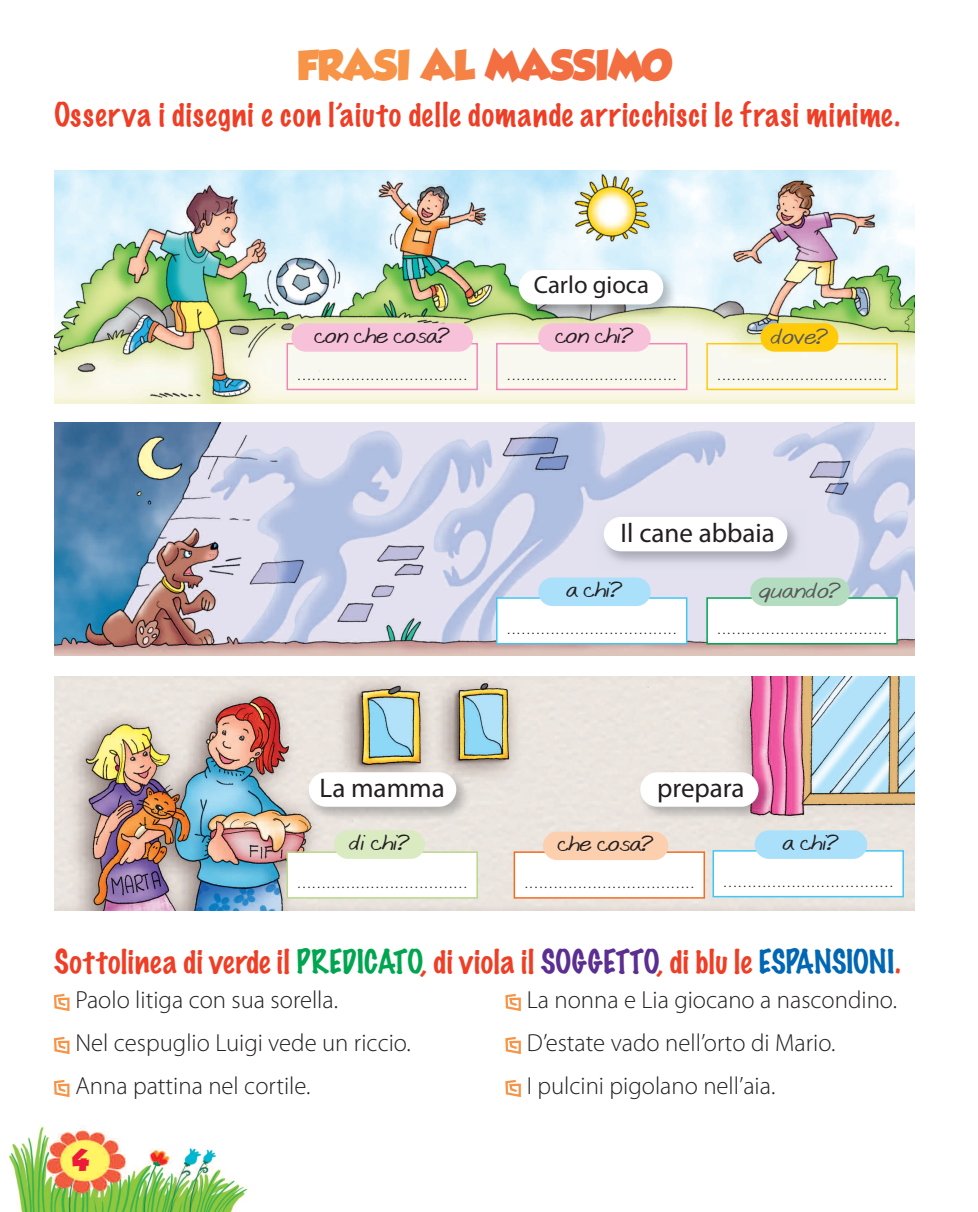
<style>
.page{position:relative;width:978px;height:1212px;background:#fff}
.page>*{position:absolute;margin:0;border:0;box-sizing:border-box;transform-origin:0 0}
.t1{font:37.5px "Brobold";color:#f36f42}
.t2{font:100 30px "Marker Felt";letter-spacing:.01em;color:#ef3e25}
.t3{font:100 30px "Marker Felt";letter-spacing:.03em;color:#ef3e25}
.t4{font:27px "Myriad Pro";color:#231f20}
.t5{font:27px "Brobold";color:#ed1a3a}
.t6{font:300 24.75px/43px "Myriad Pro";color:#231f20}
.t7{font:24.75px "Myriad Pro";color:#231f20}
.t8{font:21px "Goobascript";color:#231f20}
.t9{font:21px "Goobascript";color:#57585a}
.t10{font:12px "Myriad Pro";color:#231f20}
.s1{color:#f79447}
.s2{color:#f58345}
.s3{color:#00a54f}
.s4{color:#5b2e91}
.s5{color:#0166b3}
</style>
<div class="page">
<img style="left:7px;top:1125px;width:241px;height:87px">
<img style="left:54px;top:677px;width:860px;height:233px">
<img style="left:54px;top:422px;width:860px;height:234px">
<img style="left:54px;top:170px;width:860px;height:233px">
<div style="left:288px;top:853px;width:188px;height:44px;background:#fff"></div>
<div style="left:286px;top:851px;width:192px;height:48px;border:2px solid #b8d989"></div>
<div style="left:515px;top:853px;width:189px;height:44px;background:#fff"></div>
<div style="left:514px;top:851px;width:191px;height:48px;border:2px solid #f36e21"></div>
<div style="left:543px;top:832px;width:125px;height:28px;background:#fccfae;border-radius:14px"></div>
<div style="left:714px;top:851px;width:188px;height:45px;background:#fff"></div>
<div style="left:712px;top:850px;width:192px;height:47px;border:2px solid #40c7f4"></div>
<div style="left:755px;top:830px;width:112px;height:29px;background:#aae0f9;border-radius:14px"></div>
<div style="left:334px;top:830px;width:91px;height:29px;background:#daeac1;border-radius:14px"></div>
<svg style="left:54px;top:993px;width:16px;height:18px"></svg>
<svg style="left:54px;top:1036px;width:16px;height:18px"></svg>
<svg style="left:54px;top:1079px;width:16px;height:19px"></svg>
<svg style="left:505px;top:993px;width:16px;height:18px"></svg>
<svg style="left:505px;top:1036px;width:16px;height:19px"></svg>
<svg style="left:505px;top:1079px;width:16px;height:19px"></svg>
<div style="left:498px;top:599px;width:188px;height:44px;background:#fff"></div>
<div style="left:496px;top:597px;width:191px;height:47px;border:2px solid #40c7f4"></div>
<div style="left:708px;top:599px;width:188px;height:44px;background:#fff"></div>
<div style="left:706px;top:597px;width:192px;height:47px;border:2px solid #00a54f"></div>
<div style="left:750px;top:577px;width:100px;height:29px;background:#b3dcc0;border-radius:14px"></div>
<div style="left:538px;top:577px;width:113px;height:29px;background:#aae0f9;border-radius:14px"></div>
<div style="left:286px;top:343px;width:192px;height:47px;border:2px solid #f287b6"></div>
<div style="left:496px;top:343px;width:191px;height:47px;border:2px solid #f287b6"></div>
<div style="left:706px;top:343px;width:192px;height:47px;border:2px solid #feca0a"></div>
<div style="left:760px;top:323px;width:78px;height:29px;background:#feca0a;border-radius:14px"></div>
<div style="left:291px;top:323px;width:182px;height:29px;background:#f7c1d9;border-radius:14px"></div>
<div style="left:538px;top:323px;width:113px;height:29px;background:#f7c1d9;border-radius:14px"></div>
<img style="left:512px;top:264px;width:171px;height:60px">
<img style="left:549px;top:323px;width:91px;height:1px">
<div style="left:519px;top:270px;width:144px;height:34px;background:#fff;border-radius:17px"></div>
<img style="left:597px;top:510px;width:210px;height:60px">
<div style="left:604px;top:517px;width:183px;height:34px;background:#fff;border-radius:17px"></div>
<img style="left:302px;top:766px;width:174px;height:60px">
<div style="left:309px;top:772px;width:147px;height:35px;background:#fff;border-radius:17px"></div>
<img style="left:634px;top:766px;width:144px;height:60px">
<div style="left:640px;top:772px;width:119px;height:35px;background:#fff;border-radius:17px"></div>
<h1 class="t1" style="left:297px;top:42px;width:375px"><span class="s1">FRASI</span> <span class="s2">AL</span> MASSIMO</h1>
<h2 class="t3" style="left:54px;top:91px;width:848px">Osserva i disegni e con l’aiuto delle domande arricchisci le frasi minime.</h2>
<h3 class="t7" style="left:534px;top:271px;width:117px">Carlo gioca</h3>
<h3 class="t8" style="left:314px;top:324px;width:137px">con che cosa?</h3>
<h3 class="t8" style="left:555px;top:324px;width:80px">con chi?</h3>
<h3 class="t9" style="left:771px;top:325px;width:59px">dove?</h3>
<p class="t10" style="left:298px;top:369px;width:170px">...................................</p>
<p class="t10" style="left:507px;top:369px;width:170px">...................................</p>
<p class="t10" style="left:718px;top:369px;width:170px">...................................</p>
<h3 class="t4" style="left:621px;top:518px;width:156px">Il cane abbaia</h3>
<h3 class="t8" style="left:566px;top:578px;width:58px">a chi?</h3>
<h3 class="t9" style="left:759px;top:579px;width:83px">quando?</h3>
<p class="t10" style="left:507px;top:623px;width:170px">...................................</p>
<p class="t10" style="left:718px;top:623px;width:170px">...................................</p>
<h3 class="t4" style="left:320px;top:773px;width:127px">La mamma</h3>
<h3 class="t4" style="left:657px;top:773px;width:89px">prepara</h3>
<h3 class="t8" style="left:349px;top:831px;width:62px">di chi?</h3>
<h3 class="t8" style="left:783px;top:831px;width:58px">a chi?</h3>
<h3 class="t8" style="left:558px;top:832px;width:97px">che cosa?</h3>
<p class="t10" style="left:298px;top:877px;width:170px">...................................</p>
<p class="t10" style="left:525px;top:877px;width:170px">...................................</p>
<p class="t10" style="left:724px;top:876px;width:170px">...................................</p>
<h2 class="t2" style="left:54px;top:937px;width:848px">Sottolinea di verde il <span class="s3">PREDICATO</span>, di viola il <span class="s4">SOGGETTO</span>, di blu le <span class="s5">ESPANSIONI</span>.</h2>
<h3 class="t6" style="left:75px;top:979px;width:337px">Paolo litiga con sua sorella.<br>Nel cespuglio Luigi vede un riccio.<br>Anna pattina nel cortile.</h3>
<h3 class="t6" style="left:527px;top:979px;width:372px">La nonna e Lia giocano a nascondino.<br>D’estate vado nell’orto di Mario.<br>I pulcini pigolano nell’aia.</h3>
<h3 class="t5" style="left:73px;top:1144px;width:18px">4</h3>
</div>
